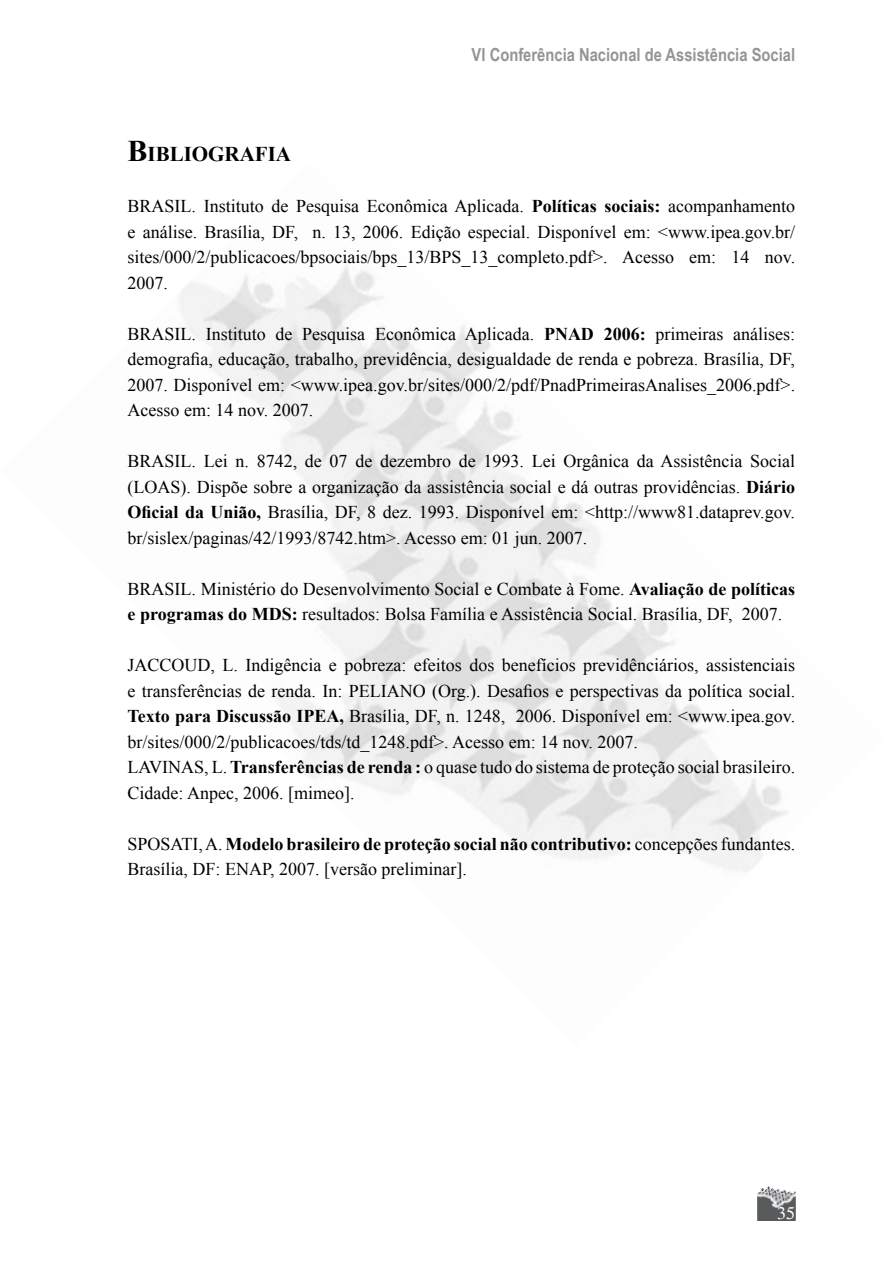
<style>
.page{position:relative;width:893px;height:1263px;background:#fff}
.page>*{position:absolute;margin:0;border:0;box-sizing:border-box;transform-origin:0 0}
.t1{font:700 21px "Times New Roman";color:#000}
.t2{font:18px/25.5px "Times New Roman";color:#000;text-align:justify}
.t3{font:700 18px "Arial Narrow";color:#939598}
.t4{font:18px "Times";color:#fff}
.s1{font-size:30px}
.s2{font-weight:700}
</style>
<div class="page">
<img style="left:757px;top:1191px;width:39px;height:30px">
<img style="left:760px;top:1190px;width:26px;height:1px">
<svg style="left:761px;top:1186px;width:19px;height:4px"></svg>
<p class="t3" style="left:472px;top:41px;width:325px">VI Conferência Nacional de Assistência Social</p>
<p class="t1" style="left:128px;top:140px;width:165px"><span class="s1">B</span>ibliografia</p>
<p class="t2" style="left:128px;top:193px;width:669px">BRASIL. Instituto de Pesquisa Econômica Aplicada. <span class="s2">Políticas sociais:</span> acompanhamento e análise. Brasília, DF, n. 13, 2006. Edição especial. Disponível em: &lt;www.ipea.gov.br/ sites/000/2/publicacoes/bpsociais/bps_13/BPS_13_completo.pdf&gt;. Acesso em: 14 nov.<br>2007.</p>
<p class="t2" style="left:128px;top:321px;width:669px">BRASIL. Instituto de Pesquisa Econômica Aplicada. <span class="s2">PNAD 2006:</span> primeiras análises: demografia, educação, trabalho, previdência, desigualdade de renda e pobreza. Brasília, DF, 2007. Disponível em: &lt;www.ipea.gov.br/sites/000/2/pdf/PnadPrimeirasAnalises_2006.pdf&gt;.<br>Acesso em: 14 nov. 2007.</p>
<p class="t2" style="left:128px;top:448px;width:669px">BRASIL. Lei n. 8742, de 07 de dezembro de 1993. Lei Orgânica da Assistência Social (LOAS). Dispõe sobre a organização da assistência social e dá outras providências. <span class="s2">Diário Oficial da União,</span> Brasília, DF, 8 dez. 1993. Disponível em: &lt;http://www81.dataprev.gov. br/sislex/paginas/42/1993/8742.htm&gt;. Acesso em: 01 jun. 2007.</p>
<p class="t2" style="left:128px;top:576px;width:669px">BRASIL. Ministério do Desenvolvimento Social e Combate à Fome. <span class="s2">Avaliação de políticas e programas do MDS:</span> resultados: Bolsa Família e Assistência Social. Brasília, DF, 2007.</p>
<p class="t2" style="left:128px;top:652px;width:669px;text-align:left">JACCOUD, L. Indigência e pobreza: efeitos dos benefícios previdênciários, assistenciais e transferências de renda. In: PELIANO (Org.). Desafios e perspectivas da política social.<br><span class="s2">Texto para Discussão IPEA,</span> Brasília, DF, n. 1248, 2006. Disponível em: &lt;www.ipea.gov. br/sites/000/2/publicacoes/tds/td_1248.pdf&gt;. Acesso em: 14 nov. 2007.<br>LAVINAS, L. <span class="s2">Transferências de renda :</span> o quase tudo do sistema de proteção social brasileiro.<br>Cidade: Anpec, 2006. [mimeo].</p>
<p class="t2" style="left:128px;top:831px;width:669px">SPOSATI, A. <span class="s2">Modelo brasileiro de proteção social não contributivo:</span> concepções fundantes.<br>Brasília, DF: ENAP, 2007. [versão preliminar].</p>
<p class="t4" style="left:777px;top:1202px;width:10px">35</p>
</div>
